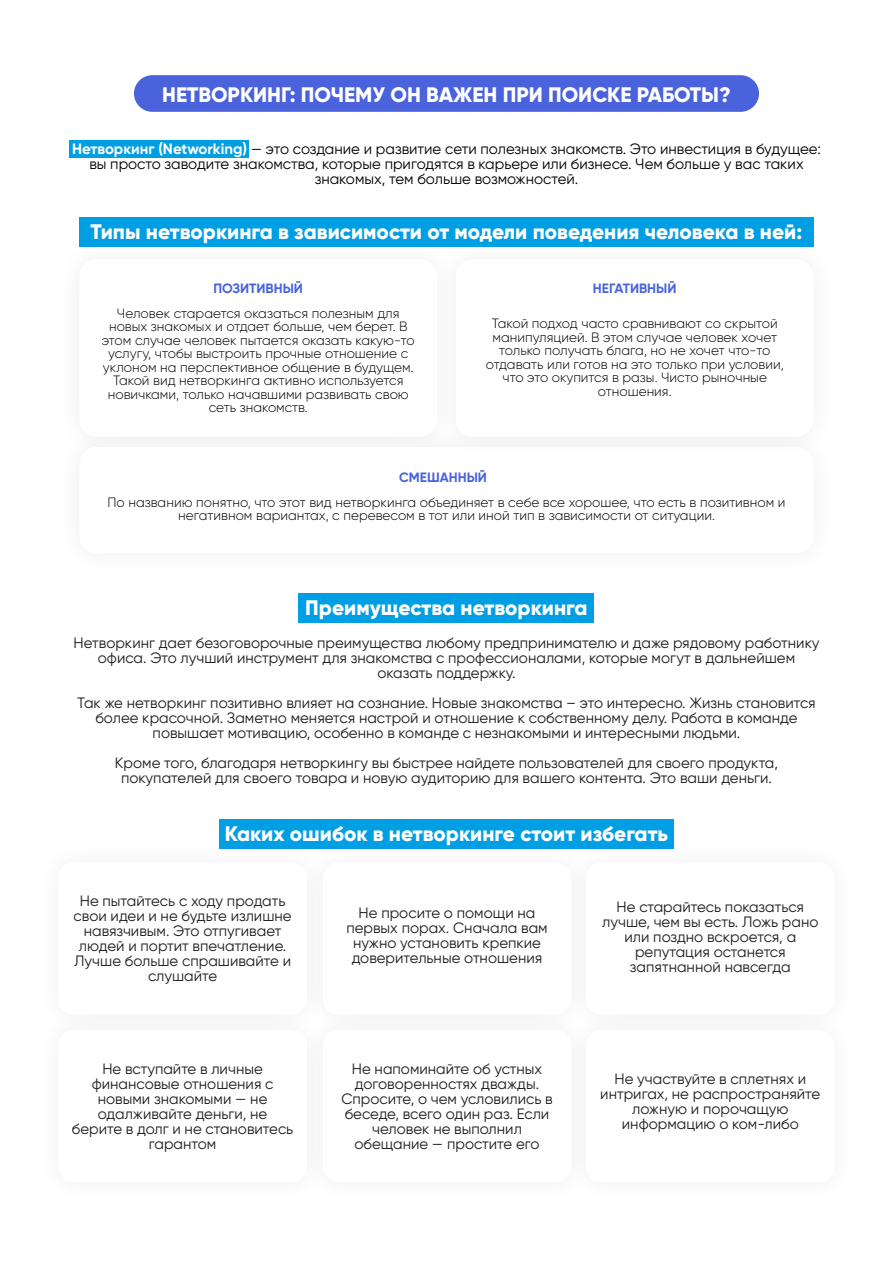
<style>
.page{position:relative;width:893px;height:1263px;background:#fff}
.page>*{position:absolute;margin:0;border:0;box-sizing:border-box;transform-origin:0 0}
.t1{font:800 21px "Gilroy";color:#fff}
.t2{font:15px/15px "Gilroy";color:#1d1d1b;text-align:center}
.t3{font:15px/15px "Gilroy";color:#000;text-align:center}
.t4{font:300 13.5px/13.5px "Gilroy";color:#000;text-align:center}
.t5{font:700 13.5px "Gilroy";color:#4a63dd}
.s1{font-weight:700;color:#fff}
</style>
<div class="page">
<div style="left:134px;top:75px;width:625px;height:37px;background:#4a63dd;border-radius:18px"></div>
<div style="left:456px;top:259px;width:358px;height:178px;background:#fff;border-radius:18px"></div>
<div style="left:70px;top:140px;width:179px;height:18px;background:#009fe3"></div>
<div style="left:79px;top:218px;width:735px;height:29px;background:#009fe3"></div>
<div style="left:299px;top:593px;width:295px;height:29px;background:#009fe3"></div>
<div style="left:219px;top:819px;width:455px;height:29px;background:#009fe3"></div>
<h1 class="t1" style="left:162px;top:81px;width:570px">НЕТВОРКИНГ: ПОЧЕМУ ОН ВАЖЕН ПРИ ПОИСКЕ РАБОТЫ?</h1>
<p class="t3" style="left:72px;top:141px;width:750px"><span class="s1">Нетворкинг (Networking)</span> — это создание и развитие сети полезных знакомств. Это инвестиция в будущее: вы просто заводите знакомства, которые пригодятся в карьере или бизнесе. Чем больше у вас таких знакомых, тем больше возможностей.</p>
<h1 class="t1" style="left:91px;top:219px;width:713px">Типы нетворкинга в зависимости от модели поведения человека в ней:</h1>
<p class="t5" style="left:213px;top:280px;width:91px">ПОЗИТИВНЫЙ</p>
<p class="t4" style="left:102px;top:306px;width:314px">Человек старается оказаться полезным для новых знакомых и отдает больше, чем берет. В этом случае человек пытается оказать какую-то услугу, чтобы выстроить прочные отношение с уклоном на перспективное общение в будущем.<br>Такой вид нетворкинга активно используется новичками, только начавшими развивать свою сеть знакомств.</p>
<p class="t5" style="left:593px;top:280px;width:85px">НЕГАТИВНЫЙ</p>
<p class="t4" style="left:486px;top:317px;width:299px">Такой подход часто сравнивают со скрытой манипуляцией. В этом случае человек хочет только получать блага, но не хочет что-то отдавать или готов на это только при условии, что это окупится в разы. Чисто рыночные отношения.</p>
<p class="t5" style="left:399px;top:469px;width:89px">СМЕШАННЫЙ</p>
<p class="t4" style="left:107px;top:495px;width:679px">По названию понятно, что этот вид нетворкинга объединяет в себе все хорошее, что есть в позитивном и негативном вариантах, с перевесом в тот или иной тип в зависимости от ситуации.</p>
<h1 class="t1" style="left:305px;top:594px;width:284px">Преимущества нетворкинга</h1>
<p class="t2" style="left:74px;top:635px;width:747px">Нетворкинг дает безоговорочные преимущества любому предпринимателю и даже рядовому работнику офиса. Это лучший инструмент для знакомства с профессионалами, которые могут в дальнейшем оказать поддержку.</p>
<p class="t2" style="left:77px;top:695px;width:740px">Так же нетворкинг позитивно влияет на сознание. Новые знакомства – это интересно. Жизнь становится более красочной. Заметно меняется настрой и отношение к собственному делу. Работа в команде повышает мотивацию, особенно в команде с незнакомыми и интересными людьми.</p>
<p class="t2" style="left:115px;top:755px;width:665px">Кроме того, благодаря нетворкингу вы быстрее найдете пользователей для своего продукта, покупателей для своего товара и новую аудиторию для вашего контента. Это ваши деньги.</p>
<h1 class="t1" style="left:225px;top:821px;width:445px">Каких ошибок в нетворкинге стоит избегать</h1>
<p class="t2" style="left:74px;top:893px;width:220px">Не пытайтесь с ходу продать свои идеи и не будьте излишне навязчивым. Это отпугивает людей и портит впечатление.<br>Лучше больше спрашивайте и слушайте</p>
<p class="t2" style="left:346px;top:905px;width:203px">Не просите о помощи на первых порах. Сначала вам нужно установить крепкие доверительные отношения</p>
<p class="t2" style="left:602px;top:899px;width:218px">Не старайтесь показаться лучше, чем вы есть. Ложь рано или поздно вскроется, а репутация останется запятнанной навсегда</p>
<p class="t2" style="left:72px;top:1061px;width:223px">Не вступайте в личные финансовые отношения с новыми знакомыми — не одалживайте деньги, не берите в долг и не становитесь гарантом</p>
<p class="t2" style="left:341px;top:1061px;width:213px">Не напоминайте об устных договоренностях дважды.<br>Спросите, о чем условились в беседе, всего один раз. Если человек не выполнил обещание — простите его</p>
<p class="t2" style="left:600px;top:1071px;width:222px">Не участвуйте в сплетнях и интригах, не распространяйте ложную и порочащую информацию о ком-либо</p>
</div>
